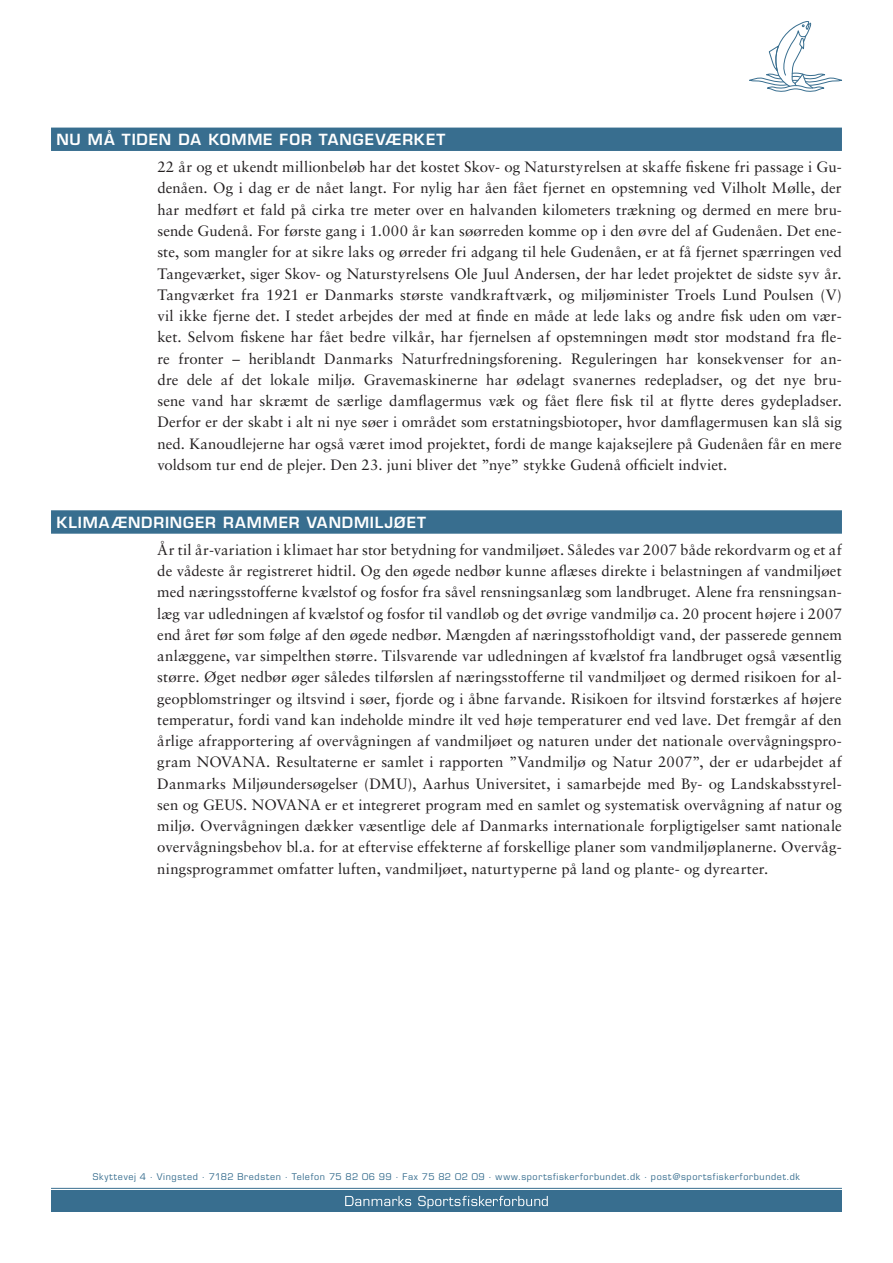
<style>
.page{position:relative;width:893px;height:1263px;background:#fff}
.page>*{position:absolute;margin:0;border:0;box-sizing:border-box;transform-origin:0 0}
.t1{font:15px/21.3px "Sabon";letter-spacing:.005em;color:#231f20;text-align:justify}
.t2{font:600 15px "Eurostile";letter-spacing:.06em;color:#fff}
.t3{font:9px "Eurostile";letter-spacing:.07em;color:#386e8f}
</style>
<div class="page">
<div style="left:51px;top:1191px;width:791px;height:21px;background:#386e8f"></div>
<svg style="left:345px;top:1196px;width:66px;height:10px"></svg>
<svg style="left:418px;top:1196px;width:130px;height:12px"></svg>
<hr style="left:51px;top:1188px;width:791px;height:1px;background:#386e8f">
<div style="left:51px;top:128px;width:791px;height:23px;background:#386e8f"></div>
<div style="left:51px;top:510px;width:791px;height:24px;background:#386e8f"></div>
<svg style="left:749px;top:21px;width:93px;height:71px"></svg>
<p class="t2" style="left:56px;top:130px;width:390px">NU MÅ TIDEN DA KOMME FOR TANGEVÆRKET</p>
<p class="t1" style="left:157px;top:156px;width:686px">22 år og et ukendt millionbeløb har det kostet Skov- og Naturstyrelsen at skaffe fiskene fri passage i Gu&shy;denåen. Og i dag er de nået langt. For nylig har åen fået fjernet en opstemning ved Vilholt Mølle, der har medført et fald på cirka tre meter over en halvanden kilometers trækning og dermed en mere bru&shy;sende Gudenå. For første gang i 1.000 år kan søørreden komme op i den øvre del af Gudenåen. Det ene&shy;ste, som mangler for at sikre laks og ørreder fri adgang til hele Gudenåen, er at få fjernet spærringen ved Tangeværket, siger Skov- og Naturstyrelsens Ole Juul Andersen, der har ledet projektet de sidste syv år.<br>Tangværket fra 1921 er Danmarks største vandkraftværk, og miljøminister Troels Lund Poulsen (V) vil ikke fjerne det. I stedet arbejdes der med at finde en måde at lede laks og andre fisk uden om vær&shy;ket. Selvom fiskene har fået bedre vilkår, har fjernelsen af opstemningen mødt stor modstand fra fle&shy;re fronter – heriblandt Danmarks Naturfredningsforening. Reguleringen har konsekvenser for an&shy;dre dele af det lokale miljø. Gravemaskinerne har ødelagt svanernes redepladser, og det nye bru&shy;sene vand har skræmt de særlige damflagermus væk og fået flere fisk til at flytte deres gydepladser.<br>Derfor er der skabt i alt ni nye søer i området som erstatningsbiotoper, hvor damflagermusen kan slå sig ned. Kanoudlejerne har også været imod projektet, fordi de mange kajaksejlere på Gudenåen får en mere voldsom tur end de plejer. Den 23. juni bliver det ”nye” stykke Gudenå officielt indviet.</p>
<p class="t2" style="left:56px;top:513px;width:371px">KLIMAÆNDRINGER RAMMER VANDMILJØET</p>
<p class="t1" style="left:157px;top:539px;width:686px">År til år-variation i klimaet har stor betydning for vandmiljøet. Således var 2007 både rekordvarm og et af de vådeste år registreret hidtil. Og den øgede nedbør kunne aflæses direkte i belastningen af vandmiljøet med næringsstofferne kvælstof og fosfor fra såvel rensningsanlæg som landbruget. Alene fra rensningsan&shy;læg var udledningen af kvælstof og fosfor til vandløb og det øvrige vandmiljø ca. 20 procent højere i 2007 end året før som følge af den øgede nedbør. Mængden af næringsstofholdigt vand, der passerede gennem anlæggene, var simpelthen større. Tilsvarende var udledningen af kvælstof fra landbruget også væsentlig større. Øget nedbør øger således tilførslen af næringsstofferne til vandmiljøet og dermed risikoen for al&shy;geopblomstringer og iltsvind i søer, fjorde og i åbne farvande. Risikoen for iltsvind forstærkes af højere temperatur, fordi vand kan indeholde mindre ilt ved høje temperaturer end ved lave. Det fremgår af den årlige afrapportering af overvågningen af vandmiljøet og naturen under det nationale overvågningspro&shy;gram NOVANA. Resultaterne er samlet i rapporten ”Vandmiljø og Natur 2007”, der er udarbejdet af Danmarks Miljøundersøgelser (DMU), Aarhus Universitet, i samarbejde med By- og Landskabsstyrel&shy;sen og GEUS. NOVANA er et integreret program med en samlet og systematisk overvågning af natur og miljø. Overvågningen dækker væsentlige dele af Danmarks internationale forpligtigelser samt nationale overvågningsbehov bl.a. for at eftervise effekterne af forskellige planer som vandmiljøplanerne. Overvåg&shy;ningsprogrammet omfatter luften, vandmiljøet, naturtyperne på land og plante- og dyrearter.</p>
<p class="t3" style="left:93px;top:1171px;width:708px">Skyttevej 4 · Vingsted · 7182 Bredsten · Telefon 75 82 06 99 · Fax 75 82 02 09 · www.sportsfiskerforbundet.dk · post@sportsfiskerforbundet.dk</p>
</div>
